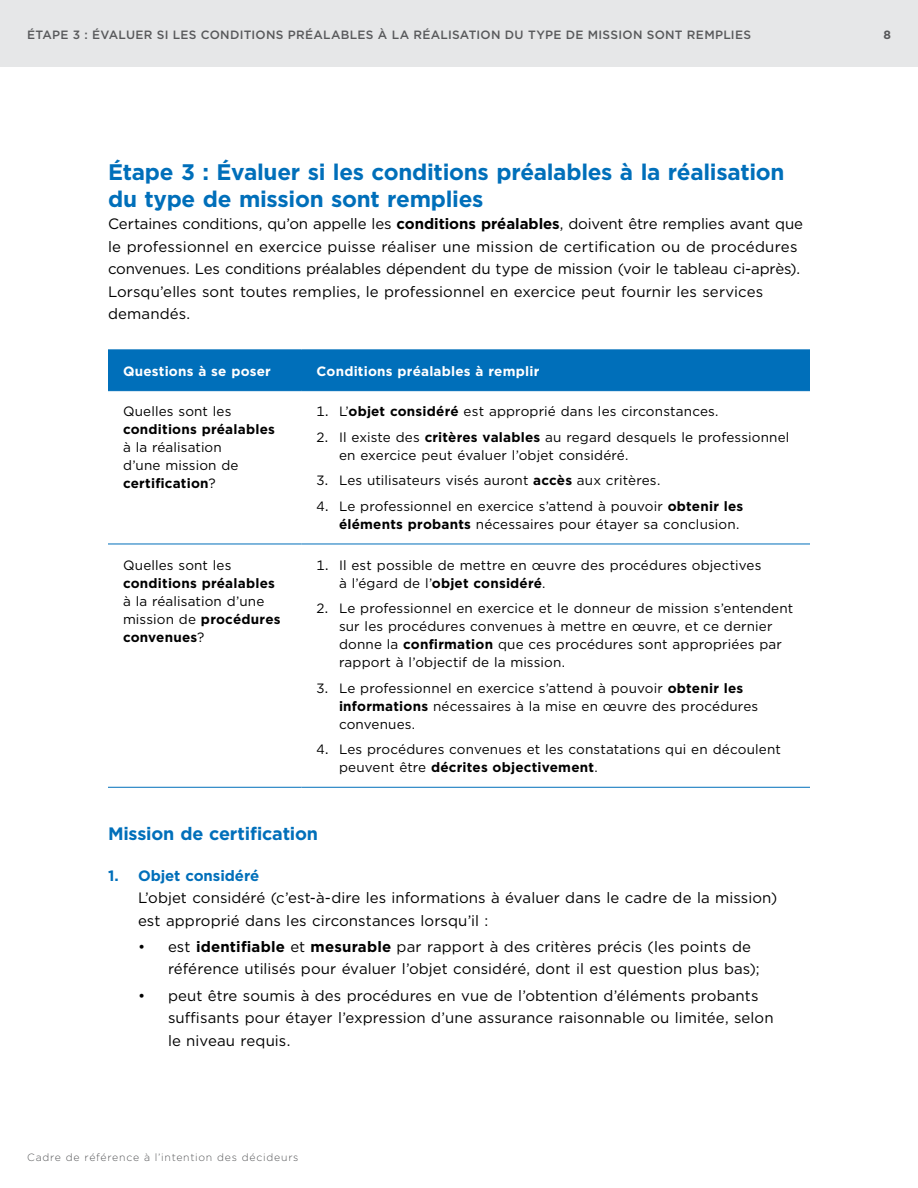
<style>
.page{position:relative;width:918px;height:1188px;background:#fff}
.page>*{position:absolute;margin:0;border:0;box-sizing:border-box;transform-origin:0 0}
.CPA_head1{font:700 22.5px/27px "Gotham";letter-spacing:-.015em;color:#006fba}
.CPA_head2{font:700 18px "Gotham";letter-spacing:-.01em;color:#006fba}
.CPA__para1{font:15px/22.5px "Gotham";letter-spacing:.005em;color:#000}
.CPA_bullet1-body{font:15px/22.5px "Gotham";letter-spacing:.005em;color:#000}
.CPA_head3_bullets_1{font:700 15px "Gotham";letter-spacing:-.005em;color:#006fba}
.CPA_tableText-body{font:13.5px/18px "Gotham";letter-spacing:.01em;color:#000}
.CPA_tableText-header{font:700 13.5px "Gotham";letter-spacing:.015em;color:#fff}
.t1{font:500 12px "Gotham";letter-spacing:.02em;color:#58595b}
.t2{font:700 12px "Gotham";color:#58595b}
.t3{font:300 10.5px "Gotham";letter-spacing:.07em;color:#58595b}
.s1{font-weight:700}
</style>
<div class="page">
<div style="left:108px;top:350px;width:702px;height:40px;background:#006fba"></div>
<hr style="left:108px;top:349px;width:194px;height:1px;background:#006fba">
<hr style="left:302px;top:349px;width:508px;height:1px;background:#006fba">
<hr style="left:108px;top:390px;width:194px;height:1px;background:#006fba">
<hr style="left:302px;top:390px;width:508px;height:1px;background:#006fba">
<hr style="left:108px;top:544px;width:194px;height:1px;background:#006fba">
<hr style="left:302px;top:544px;width:508px;height:1px;background:#006fba">
<hr style="left:108px;top:787px;width:194px;height:1px;background:#006fba">
<hr style="left:302px;top:787px;width:508px;height:1px;background:#006fba">
<div style="left:0;top:0;width:918px;height:68px;background:#e6e7e8"></div>
<p class="t1" style="left:27px;top:26px;width:726px">ÉTAPE 3 : ÉVALUER SI LES CONDITIONS PRÉALABLES À LA RÉALISATION DU TYPE DE MISSION SONT REMPLIES</p>
<p class="t2" style="left:883px;top:26px;width:9px">8</p>
<h2 class="CPA_head1" style="left:108px;top:158px;width:678px">Étape 3 : Évaluer si les conditions préalables à la réalisation du type de mission sont remplies</h2>
<p class="CPA__para1" style="left:108px;top:213px;width:697px">Certaines conditions, qu’on appelle les <span class="s1">conditions préalables</span>, doivent être remplies avant que le professionnel en exercice puisse réaliser une mission de certification ou de procédures convenues. Les conditions préalables dépendent du type de mission (voir le tableau ci-après).<br>Lorsqu’elles sont toutes remplies, le professionnel en exercice peut fournir les services demandés.</p>
<p class="CPA_tableText-header" style="left:123px;top:362px;width:149px">Questions à se poser</p>
<p class="CPA_tableText-header" style="left:316px;top:362px;width:224px">Conditions préalables à remplir</p>
<p class="CPA_tableText-body" style="left:123px;top:402px;width:153px">Quelles sont les <span class="s1">conditions préalables </span>à la réalisation<br>d’une mission de <span class="s1">certification</span>?</p>
<p class="CPA_tableText-body" style="left:316px;top:402px;width:404px">1. L’<span class="s1">objet considéré</span> est approprié dans les circonstances.</p>
<p class="CPA_tableText-body" style="left:339px;top:428px;width:452px;text-indent:-23px">2. Il existe des <span class="s1">critères valables</span> au regard desquels le professionnel en exercice peut évaluer l’objet considéré.</p>
<p class="CPA_tableText-body" style="left:317px;top:471px;width:345px">3. Les utilisateurs visés auront <span class="s1">accès</span> aux critères.</p>
<p class="CPA_tableText-body" style="left:317px;top:497px;width:428px;text-align:right">4. Le professionnel en exercice s’attend à pouvoir <span class="s1">obtenir les éléments probants</span> nécessaires pour étayer sa conclusion.</p>
<p class="CPA_tableText-body" style="left:123px;top:556px;width:159px">Quelles sont les <span class="s1">conditions préalables </span>à la réalisation d’une mission de <span class="s1">procédures convenues</span>?</p>
<p class="CPA_tableText-body" style="left:339px;top:556px;width:424px;text-indent:-23px">1. Il est possible de mettre en œuvre des procédures objectives à l’égard de l’<span class="s1">objet considéré</span>.</p>
<p class="CPA_tableText-body" style="left:339px;top:599px;width:456px;text-indent:-23px">2. Le professionnel en exercice et le donneur de mission s’entendent sur les procédures convenues à mettre en œuvre, et ce dernier donne la <span class="s1">confirmation</span> que ces procédures sont appropriées par rapport à l’objectif de la mission.</p>
<p class="CPA_tableText-body" style="left:339px;top:679px;width:421px;text-indent:-23px">3. Le professionnel en exercice s’attend à pouvoir <span class="s1">obtenir les informations</span> nécessaires à la mise en œuvre des procédures convenues.</p>
<p class="CPA_tableText-body" style="left:339px;top:740px;width:443px;text-indent:-23px">4. Les procédures convenues et les constatations qui en découlent peuvent être <span class="s1">décrites objectivement</span>.</p>
<h3 class="CPA_head2" style="left:108px;top:822px;width:212px">Mission de certification</h3>
<h4 class="CPA_head3_bullets_1" style="left:108px;top:865px;width:153px">1. Objet considéré</h4>
<p class="CPA_bullet1-body" style="left:138px;top:886px;width:641px">L’objet considéré (c’est-à-dire les informations à évaluer dans le cadre de la mission) est approprié dans les circonstances lorsqu’il :</p>
<p class="CPA__para1" style="left:168px;top:935px;width:593px;text-indent:-30px">• est <span class="s1">identifiable</span> et <span class="s1">mesurable</span> par rapport à des critères précis (les points de référence utilisés pour évaluer l’objet considéré, dont il est question plus bas);</p>
<p class="CPA__para1" style="left:168px;top:984px;width:607px;text-indent:-30px">• peut être soumis à des procédures en vue de l’obtention d’éléments probants suffisants pour étayer l’expression d’une assurance raisonnable ou limitée, selon le niveau requis.</p>
<p class="t3" style="left:27px;top:1151px;width:273px">Cadre de référence à l’intention des décideurs</p>
</div>
